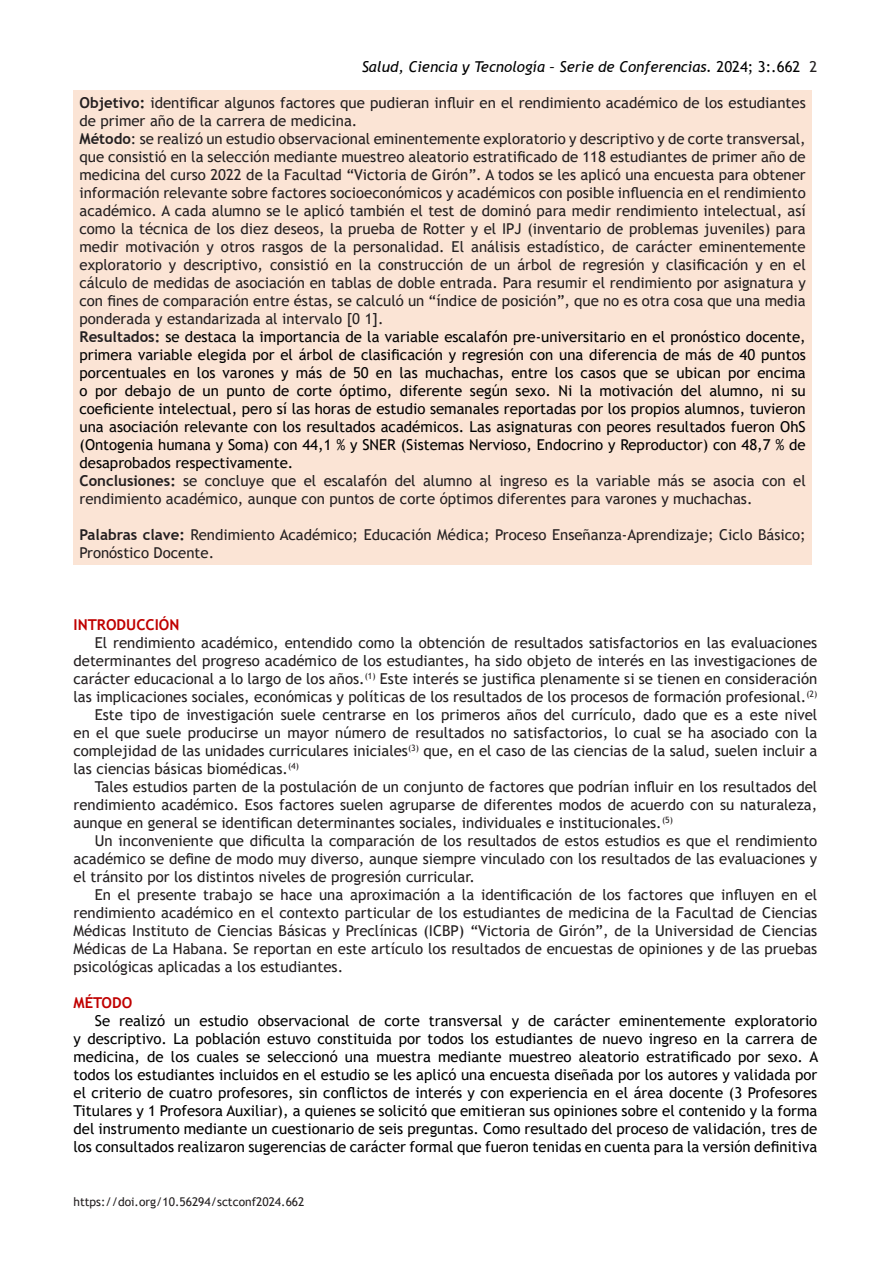
<style>
.page{position:relative;width:893px;height:1263px;background:#fff}
.page>*{position:absolute;margin:0;border:0;box-sizing:border-box;transform-origin:0 0}
.t1{font:15px/18px "Trebuchet MS";color:#231f20;text-align:justify}
.t2{font:15px/18px "Trebuchet MS";color:#000;text-align:justify}
.t3{font:italic 15px "Trebuchet MS";color:#000}
.t4{font:700 15px "Trebuchet MS";color:#c00000}
.t5{font:12px "Trebuchet MS";color:#231f20}
.s1{font-style:normal}
.s2{font-style:normal;color:#231f20}
.s3{font-weight:700}
.s4{font-weight:700;color:#231f20}
</style>
<div class="page">
<div style="left:74px;top:90px;width:738px;height:474px;background:#fbe4d5"></div>
<p class="t3" style="left:362px;top:58px;width:457px">Salud, Ciencia y Tecnología – Serie de Conferencias. <span class="s1">2024; 3:.662</span> <span class="s2">2</span></p>
<p class="t1" style="left:80px;top:94px;width:728px"><span class="s3">Objetivo:</span> identificar algunos factores que pudieran influir en el rendimiento académico de los estudiantes de primer año de la carrera de medicina.</p>
<p class="t1" style="left:80px;top:130px;width:728px"><span class="s3">Método</span>: se realizó un estudio observacional eminentemente exploratorio y descriptivo y de corte transversal, que consistió en la selección mediante muestreo aleatorio estratificado de 118 estudiantes de primer año de medicina del curso 2022 de la Facultad “Victoria de Girón”. A todos se les aplicó una encuesta para obtener información relevante sobre factores socioeconómicos y académicos con posible influencia en el rendimiento académico. A cada alumno se le aplicó también el test de dominó para medir rendimiento intelectual, así como la técnica de los diez deseos, la prueba de Rotter y el IPJ (inventario de problemas juveniles) para medir motivación y otros rasgos de la personalidad. El análisis estadístico, de carácter eminentemente exploratorio y descriptivo, consistió en la construcción de un árbol de regresión y clasificación y en el cálculo de medidas de asociación en tablas de doble entrada. Para resumir el rendimiento por asignatura y con fines de comparación entre éstas, se calculó un “índice de posición”, que no es otra cosa que una media ponderada y estandarizada al intervalo [0 1].</p>
<p class="t2" style="left:80px;top:328px;width:728px"><span class="s4">Resultados:</span> se destaca la importancia de la variable escalafón pre-universitario en el pronóstico docente, primera variable elegida por el árbol de clasificación y regresión con una diferencia de más de 40 puntos porcentuales en los varones y más de 50 en las muchachas, entre los casos que se ubican por encima o por debajo de un punto de corte óptimo, diferente según sexo. Ni la motivación del alumno, ni su coeficiente intelectual, pero sí las horas de estudio semanales reportadas por los propios alumnos, tuvieron una asociación relevante con los resultados académicos. Las asignaturas con peores resultados fueron OhS (Ontogenia humana y Soma) con 44,1 % y SNER (Sistemas Nervioso, Endocrino y Reproductor) con 48,7 % de desaprobados respectivamente.</p>
<p class="t1" style="left:80px;top:472px;width:728px"><span class="s3">Conclusiones:</span> se concluye que el escalafón del alumno al ingreso es la variable más se asocia con el rendimiento académico, aunque con puntos de corte óptimos diferentes para varones y muchachas.</p>
<p class="t1" style="left:80px;top:526px;width:728px"><span class="s3">Palabras clave:</span> Rendimiento Académico; Educación Médica; Proceso Enseñanza-Aprendizaje; Ciclo Básico;<br>Pronóstico Docente.</p>
<p class="t4" style="left:74px;top:615px;width:107px">INTRODUCCIÓN</p>
<p class="t1" style="left:74px;top:634px;width:745px;text-indent:21px">El rendimiento académico, entendido como la obtención de resultados satisfactorios en las evaluaciones determinantes del progreso académico de los estudiantes, ha sido objeto de interés en las investigaciones de carácter educacional a lo largo de los años.<sup>(1)</sup> Este interés se justifica plenamente si se tienen en consideración las implicaciones sociales, económicas y políticas de los resultados de los procesos de formación profesional.<sup>(2)</sup></p>
<p class="t1" style="left:74px;top:706px;width:745px;text-indent:21px">Este tipo de investigación suele centrarse en los primeros años del currículo, dado que es a este nivel en el que suele producirse un mayor número de resultados no satisfactorios, lo cual se ha asociado con la complejidad de las unidades curriculares iniciales<sup>(3)</sup> que, en el caso de las ciencias de la salud, suelen incluir a las ciencias básicas biomédicas.<sup>(4)</sup></p>
<p class="t1" style="left:74px;top:778px;width:745px;text-indent:21px">Tales estudios parten de la postulación de un conjunto de factores que podrían influir en los resultados del rendimiento académico. Esos factores suelen agruparse de diferentes modos de acuerdo con su naturaleza, aunque en general se identifican determinantes sociales, individuales e institucionales.<sup>(5)</sup></p>
<p class="t1" style="left:74px;top:832px;width:745px;text-indent:21px">Un inconveniente que dificulta la comparación de los resultados de estos estudios es que el rendimiento académico se define de modo muy diverso, aunque siempre vinculado con los resultados de las evaluaciones y el tránsito por los distintos niveles de progresión curricular.</p>
<p class="t1" style="left:74px;top:886px;width:745px;text-indent:21px">En el presente trabajo se hace una aproximación a la identificación de los factores que influyen en el rendimiento académico en el contexto particular de los estudiantes de medicina de la Facultad de Ciencias Médicas Instituto de Ciencias Básicas y Preclínicas (ICBP) “Victoria de Girón”, de la Universidad de Ciencias Médicas de La Habana. Se reportan en este artículo los resultados de encuestas de opiniones y de las pruebas psicológicas aplicadas a los estudiantes.</p>
<p class="t4" style="left:74px;top:993px;width:60px">MÉTODO</p>
<p class="t2" style="left:74px;top:1012px;width:746px;text-indent:21px">Se realizó un estudio observacional de corte transversal y de carácter eminentemente exploratorio y descriptivo. La población estuvo constituida por todos los estudiantes de nuevo ingreso en la carrera de medicina, de los cuales se seleccionó una muestra mediante muestreo aleatorio estratificado por sexo. A todos los estudiantes incluidos en el estudio se les aplicó una encuesta diseñada por los autores y validada por el criterio de cuatro profesores, sin conflictos de interés y con experiencia en el área docente (3 Profesores Titulares y 1 Profesora Auxiliar), a quienes se solicitó que emitieran sus opiniones sobre el contenido y la forma del instrumento mediante un cuestionario de seis preguntas. Como resultado del proceso de validación, tres de los consultados realizaron sugerencias de carácter formal que fueron tenidas en cuenta para la versión definitiva</p>
<p class="t5" style="left:74px;top:1194px;width:233px">https://doi.org/10.56294/sctconf2024.662</p>
</div>
